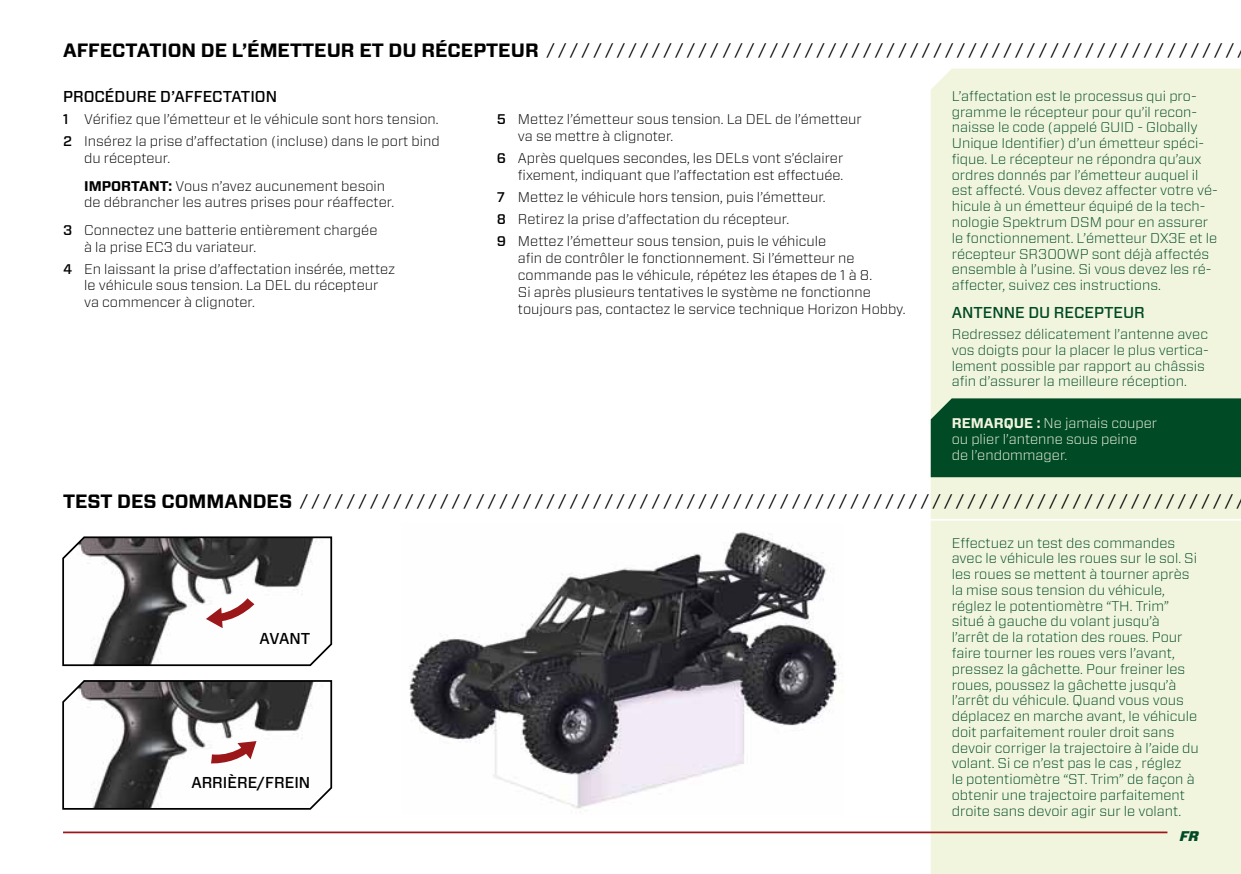
<style>
.page{position:relative;width:1241px;height:874px;background:#fff}
.page>*{position:absolute;margin:0;border:0;box-sizing:border-box;transform-origin:0 0}
.t1{font:700 19.25px "Forza";color:#000}
.t2{font:16.62px "Forza";color:#000}
.t3{font:500 15.75px "Forza";color:#000}
.t4{font:500 15.75px "Forza";color:#004a26}
.t5{font:300 14px/15.8px "Forza";color:#004a26}
.t6{font:300 14px/16.8px "Forza";color:#000}
.t7{font:300 14px/15.8px "Forza";color:#f2f5de}
.t8{font:italic 900 14px "Forza";color:#004a26}
.s1{font-weight:700}
.s2{font-weight:500}
.s3{font-weight:700;font-size:19.25px}
</style>
<div class="page">
<div style="left:930px;top:69px;width:310px;height:804px;background:#f2f5de"></div>
<hr style="left:63px;top:831px;width:1104px;height:1px;background:#9c171a">
<div style="left:930px;top:398px;width:310px;height:79px;background:#004a26"></div>
<hr style="left:797px;top:518px;width:443px;height:2px;background:#fff">
<img style="left:409px;top:532px;width:431px;height:281px">
<svg style="left:62px;top:680px;width:271px;height:130px"></svg>
<svg style="left:62px;top:536px;width:271px;height:130px"></svg>
<h1 class="t1" style="left:63px;top:38px;width:75px">AFFECTATION</h1>
<h1 class="t1" style="left:201px;top:38px;width:74px">DE L’ÉMETTEUR</h1>
<h1 class="t1" style="left:359px;top:38px;width:141px">ET DU RÉCEPTEUR</h1>
<p class="t2" style="left:547px;top:38px;width:688px">/ / / / / / / / / / / / / / / / / / / / / / / / / / / / / / / / / / / / / / / / / / / / / / / / / / / / / / / / / / /</p>
<p class="t5" style="left:951px;top:88px;width:267px">L’affectation est le processus qui pro&shy;gramme le récepteur pour qu’il recon&shy;naisse le code (appelé GUID - Globally Unique Identifier) d’un émetteur spéci&shy;fique. Le récepteur ne répondra qu’aux ordres donnés par l’émetteur auquel il est affecté. Vous devez affecter votre vé&shy;hicule à un émetteur équipé de la tech&shy;nologie Spektrum DSM pour en assurer le fonctionnement. L’émetteur DX3E et le récepteur SR300WP sont déjà affectés ensemble à l’usine. Si vous devez les ré&shy;affecter, suivez ces instructions.</p>
<p class="t4" style="left:951px;top:302px;width:12px">ANT</p>
<p class="t4" style="left:982px;top:302px;width:151px">ENN E DU RECEPTEUR</p>
<p class="t5" style="left:951px;top:326px;width:259px">Redressez délicatement l’antenne avec vos doigts pour la placer le plus vertica&shy;lement possible par rapport au châssis afin d’assurer la meilleure réception.</p>
<p class="t7" style="left:951px;top:415px;width:207px"><span class="s1">REMARQUE :</span> Ne jamais couper ou plier l’antenne sous peine<br>de l’endommager.</p>
<p class="t3" style="left:63px;top:86px;width:132px">PROCÉDURE D’AFFEC</p>
<p class="t3" style="left:223px;top:86px;width:56px">TATION</p>
<p class="t6" style="left:63px;top:108px;width:378px;line-height:22.1px"><span class="s2">1</span> Vérifiez que l’émetteur et le véhicule sont hors tension.<br><span class="s2">2</span> Insérez la prise d’affectation (incluse) dans le port bind</p>
<p class="t6" style="left:84px;top:144px;width:302px;line-height:27.3px">du récepteur.<br><span class="s1">IMPORTANT:</span> Vous n’avez aucunement besoin</p>
<p class="t6" style="left:63px;top:188px;width:332px;line-height:27.3px;text-indent:21px">de débrancher les autres prises pour réaffecter.<br><span class="s2">3</span> Connectez une batterie entièrement chargée</p>
<p class="t6" style="left:63px;top:235px;width:334px;line-height:22.1px;text-indent:21px">à la prise EC3 du variateur.<br><span class="s2">4</span> En laissant la prise d’affectation insérée, mettez</p>
<p class="t6" style="left:84px;top:276px;width:296px">le véhicule sous tension. La DEL du récepteur va commencer à clignoter.</p>
<p class="t6" style="left:518px;top:111px;width:345px;text-indent:-21px"><span class="s2">5</span> Mettez l’émetteur sous tension. La DEL de l’émetteur va se mettre à clignoter.</p>
<p class="t6" style="left:497px;top:149px;width:348px;text-align:right"><span class="s2">6</span> Après quelques secondes, les DELs vont s’éclairer fixement, indiquant que l’affectation est effectuée.</p>
<p class="t6" style="left:497px;top:186px;width:331px;line-height:22.1px"><span class="s2">7</span> Mettez le véhicule hors tension, puis l’émetteur.<br><span class="s2">8</span> Retirez la prise d’affectation du récepteur.<br><span class="s2">9</span> Mettez l’émetteur sous tension, puis le véhicule</p>
<p class="t6" style="left:518px;top:249px;width:389px">afin de contrôler le fonctionnement. Si l’émetteur ne commande pas le véhicule, répétez les étapes de 1 à 8.<br>Si après plusieurs tentatives le système ne fonctionne toujours pas, contactez le service technique Horizon Hobby.</p>
<p class="t2" style="left:63px;top:489px;width:1183px"><span class="s3">TEST DES COMMANDES</span> / / / / / / / / / / / / / / / / / / / / / / / / / / / / / / / / / / / / / / / / / / / / / / / / / / / / / / / / / / / / / / / / / / / / / / / / / / / / / / / / /</p>
<p class="t5" style="left:951px;top:534px;width:249px">Effectuez un test des commandes avec le véhicule les roues sur le sol. Si les roues se mettent à tourner après la mise sous tension du véhicule, réglez le potentiomètre “TH. Trim” situé à gauche du volant jusqu’à l’arrêt de la rotation des roues. Pour faire tourner les roues vers l’avant, pressez la gâchette. Pour freiner les roues, poussez la gâchette jusqu’à l’arrêt du véhicule. Quand vous vous déplacez en marche avant, le véhicule doit parfaitement rouler droit sans devoir corriger la trajectoire à l’aide du volant. Si ce n’est pas le cas , réglez<br>le potentiomètre “ST. Trim” de façon à obtenir une trajectoire parfaitement droite sans devoir agir sur le volant.</p>
<p class="t3" style="left:259px;top:628px;width:52px">AVANT</p>
<p class="t3" style="left:191px;top:772px;width:120px">ARRIÈRE/FREIN</p>
<p class="t8" style="left:1179px;top:826px;width:21px">FR</p>
</div>
